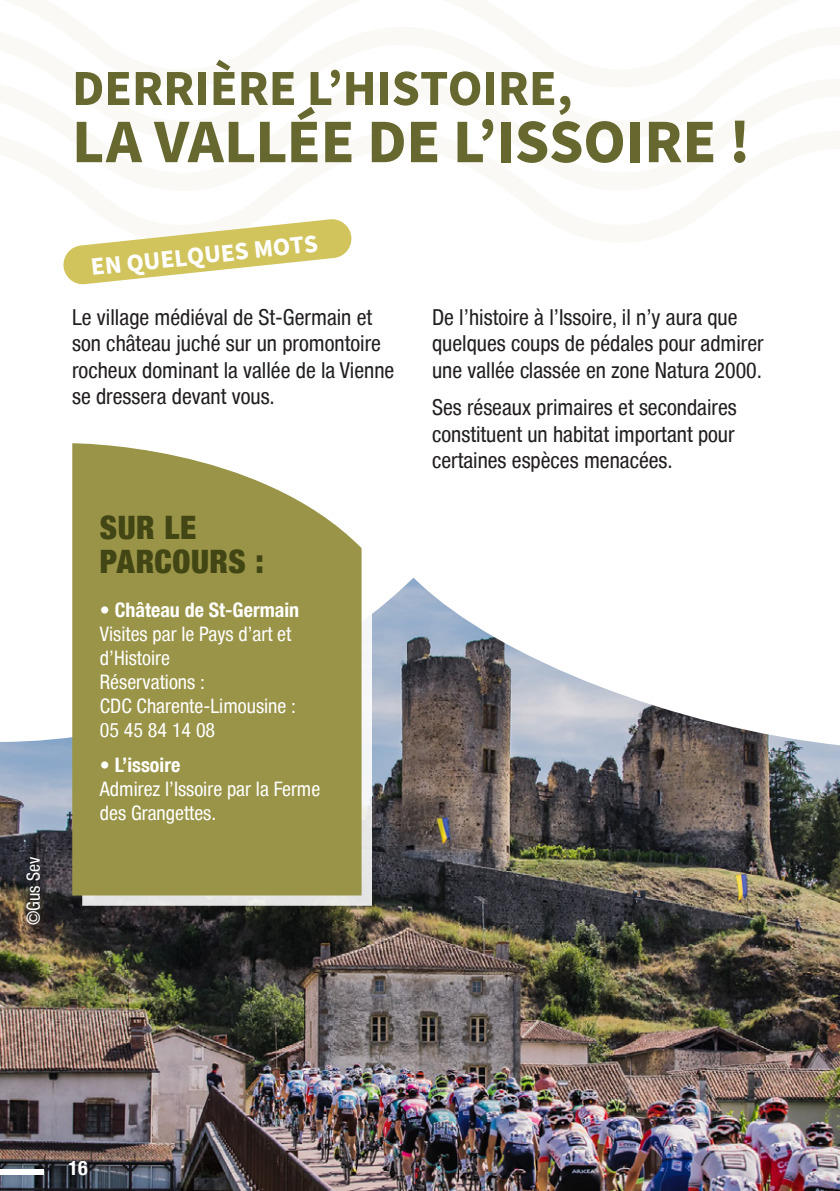
<style>
.page{position:relative;width:840px;height:1191px;background:#fff}
.page>*{position:absolute;margin:0;border:0;box-sizing:border-box;transform-origin:0 0}
.t1{font:700 62px "Source Sans Pro";letter-spacing:-.005em;color:#67682f}
.t2{font:700 50.6px "Source Sans Pro";color:#67682f}
.t3{font:900 condensed 32.2px "Helvetica Neue";letter-spacing:.02em;color:#424514}
.t4{font:700 25.2px "Source Sans Pro";color:#fff}
.t5{font:condensed 22px/26.4px "Helvetica Neue Condensed";color:#231f20}
.t6{font:condensed 20px/24px "Helvetica Neue Condensed";color:#fff}
.t7{font:700 condensed 20px "Helvetica Neue Condensed";color:#fff}
.t8{font:700 condensed 20px "Helvetica Neue";color:#fff}
.t9{font:condensed 18px "Helvetica Neue Condensed";color:#fff}
.s1{font-weight:400}
</style>
<div class="page">
<img style="left:0;top:577px;width:839px;height:614px">
<svg style="left:63px;top:219px;width:289px;height:66px"></svg>
<div style="left:82px;top:453px;width:289px;height:452px;background:#fff;opacity:.89"></div>
<svg style="left:72px;top:443px;width:289px;height:452px;background:#a09b54"></svg>
<div style="left:0;top:1169px;width:43px;height:5px;background:#fff"></div>
<p class="t9" style="left:23px;top:925px;width:70px;rotate:-90deg">©Gus Sev</p>
<p class="t2" style="left:72px;top:54px;width:501px">DERRIÈRE L’HISTOIRE,</p>
<p class="t1" style="left:72px;top:99px;width:679px">LA VALLÉE DE L’ISSOIRE !</p>
<p class="t4" style="left:89px;top:250px;width:230px;rotate:-6deg">EN QUELQUES MOTS</p>
<p class="t5" style="left:72px;top:304px;width:323px">Le village médiéval de St-Germain et son château juché sur un promontoire rocheux dominant la vallée de la Vienne se dressera devant vous.</p>
<p class="t5" style="left:432px;top:304px;width:333px">De l’histoire à l’Issoire, il n’y aura que quelques coups de pédales pour admirer une vallée classée en zone Natura 2000.</p>
<p class="t5" style="left:432px;top:394px;width:306px;text-align:justify">Ses réseaux primaires et secondaires constituent un habitat important pour certaines espèces menacées.</p>
<p class="t3" style="left:100px;top:500px;width:98px">SUR LE</p>
<p class="t3" style="left:100px;top:534px;width:165px">PARCOURS :</p>
<p class="t7" style="left:100px;top:597px;width:201px"><span class="s1">•</span> Château de St-Germain</p>
<p class="t6" style="left:100px;top:621px;width:193px">Visites par le Pays d’art et d’Histoire</p>
<p class="t6" style="left:100px;top:669px;width:106px">Réservations :</p>
<p class="t6" style="left:100px;top:693px;width:197px">CDC Charente-Limousine :<br>05 45 84 14 08</p>
<p class="t7" style="left:100px;top:752px;width:82px"><span class="s1">•</span> L’issoire</p>
<p class="t6" style="left:100px;top:776px;width:222px">Admirez l’Issoire par la Ferme des Grangettes.</p>
<p class="t8" style="left:69px;top:1151px;width:20px">16</p>
</div>
